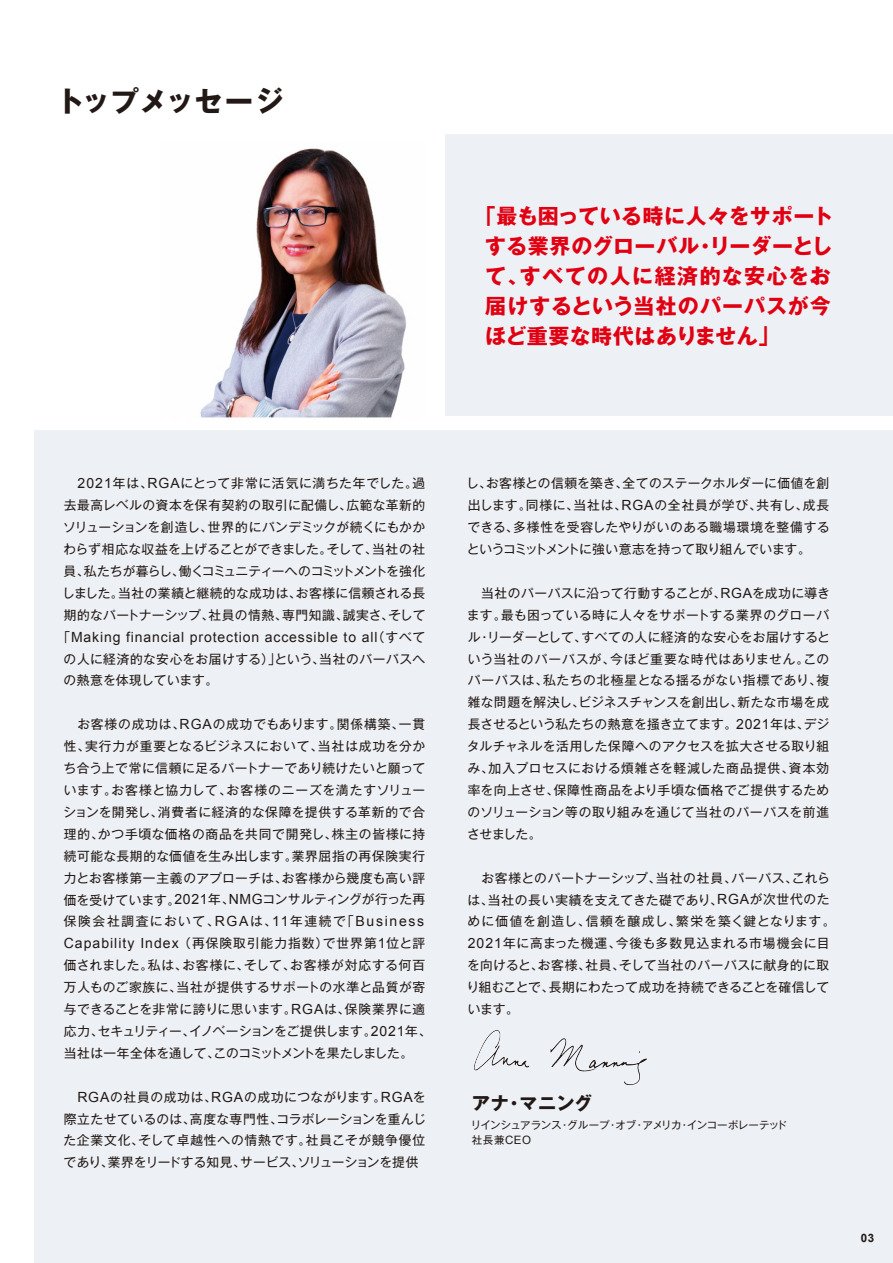
<style>
.page{position:relative;width:893px;height:1263px;background:#fff}
.page>*{position:absolute;margin:0;border:0;box-sizing:border-box;transform-origin:0 0}
.t1{font:700 28.5px "Gothic MB101 Pro";letter-spacing:.01em;color:#221815}
.t2{font:700 21px/30px "Gothic MB101 Pro";letter-spacing:.035em;color:#e10012;text-align:justify}
.t3{font:700 18px "Gothic MB101 Pro";letter-spacing:.03em;color:#221815}
.t4{font:14.1px "Arial";letter-spacing:.06em;color:#221815}
.t5{font:12.75px/21.9px "Gothic MB101 Pro";letter-spacing:.035em;color:#221815;text-align:justify}
.t6{font:700 11.55px "Arial";color:#221815}
.t7{font:10.5px/15px "Gothic MB101 Pro";letter-spacing:-.025em;color:#221815}
.s1{font-family:"Arial";font-size:14.1px}
.s2{font-family:"Gothic MB101 Pro";font-size:12.75px}
.s3{font-family:"Arial";font-size:11.55px}
</style>
<div class="page">
<div style="left:34px;top:430px;width:859px;height:833px;background:#edf1f5"></div>
<div style="left:445px;top:134px;width:448px;height:282px;background:#edf1f5"></div>
<img style="left:200px;top:148px;width:206px;height:270px">
<img style="left:474px;top:1030px;width:23px;height:41px">
<h1 class="t1" style="left:56px;top:78px;width:229px">トップメッセージ</h1>
<h2 class="t2" style="left:485px;top:199px;width:350px;text-indent:-10px">「最も困っている時に人々をサポートする業界のグローバル・リーダーとして、すべての人に経済的な安心をお届けするという当社のパーパスが今ほど重要な時代はありません」</h2>
<p class="t5" style="left:62px;top:471px;width:365px;text-indent:15px"><span class="s1">2021</span>年は、<span class="s1">RGA</span>にとって非常に活気に満ちた年でした。過去最高レベルの資本を保有契約の取引に配備し、広範な革新的ソリューションを創造し、世界的にパンデミックが続くにもかかわらず相応な収益を上げることができました。そして、当社の社員、私たちが暮らし、働くコミュニティーへのコミットメントを強化しました。当社の業績と継続的な成功は、お客様に信頼される長期的なパートナーシップ、社員の情熱、専門知識、誠実さ、そして</p>
<p class="t4" style="left:57px;top:629px;width:369px"><span class="s2">「</span>Making financial protection accessible to all<span class="s2">（すべて</span></p>
<p class="t5" style="left:64px;top:646px;width:363px">の人に経済的な安心をお届けする）」という、当社のパーパスへの熱意を体現しています。</p>
<p class="t5" style="left:63px;top:712px;width:370px;text-align:left">　お客様の成功は、<span class="s1">RGA</span>の成功でもあります。関係構築、一貫性、実行力が重要となるビジネスにおいて、当社は成功を分かち合う上で常に信頼に足るパートナーであり続けたいと願っています。お客様と協力して、お客様のニーズを満たすソリューションを開発し、消費者に経済的な保障を提供する革新的で合理的、かつ手頃な価格の商品を共同で開発し、株主の皆様に持続可能な長期的な価値を生み出します。業界屈指の再保険実行力とお客様第一主義のアプローチは、お客様から幾度も高い評価を受けています。<span class="s1">2021</span>年、<span class="s1">NMG</span>コンサルティングが行った再保険会社調査において、<span class="s1">RGA</span>は、<span class="s1">11</span>年連続で「<span class="s1">Business Capability Index</span> （再保険取引能力指数）で世界第<span class="s1">1</span>位と評価されました。私は、お客様に、そして、お客様が対応する何百万人ものご家族に、当社が提供するサポートの水準と品質が寄与できることを非常に誇りに思います。<span class="s1">RGA</span>は、保険業界に適応力、セキュリティー、イノベーションをご提供します。<span class="s1">2021</span>年、当社は一年全体を通して、このコミットメントを果たしました。</p>
<p class="t5" style="left:64px;top:1084px;width:364px;text-indent:14px"><span class="s1">RGA</span>の社員の成功は、<span class="s1">RGA</span>の成功につながります。<span class="s1">RGA</span>を際立たせているのは、高度な専門性、コラボレーションを重んじた企業文化、そして卓越性への情熱です。社員こそが競争優位であり、業界をリードする知見、サービス、ソリューションを提供</p>
<p class="t5" style="left:466px;top:471px;width:365px">し、お客様との信頼を築き、全てのステークホルダーに価値を創出します。同様に、当社は、<span class="s1">RGA</span>の全社員が学び、共有し、成長できる、多様性を受容したやりがいのある職場環境を整備するというコミットメントに強い意志を持って取り組んでいます。</p>
<p class="t5" style="left:467px;top:580px;width:365px">　当社のパーパスに沿って行動することが、<span class="s1">RGA</span>を成功に導きます。最も困っている時に人々をサポートする業界のグローバル・リーダーとして、すべての人に経済的な安心をお届けするという当社のパーパスが、今ほど重要な時代はありません。このパーパスは、私たちの北極星となる揺るがない指標であり、複雑な問題を解決し、ビジネスチャンスを創出し、新たな市場を成長させるという私たちの熱意を掻き立てます。<span class="s1">2021</span>年は、デジタルチャネルを活用した保障へのアクセスを拡大させる取り組み、加入プロセスにおける煩雑さを軽減した商品提供、資本効率を向上させ、保障性商品をより手頃な価格でご提供するためのソリューション等の取り組みを通じて当社のパーパスを前進させました。</p>
<p class="t5" style="left:466px;top:865px;width:371px;text-align:left">　お客様とのパートナーシップ、当社の社員、パーパス、これらは、当社の長い実績を支えてきた礎であり、<span class="s1">RGA</span>が次世代のために価値を創造し、信頼を醸成し、繁栄を築く鍵となります。<br><span class="s1">2021</span>年に高まった機運、今後も多数見込まれる市場機会に目を向けると、お客様、社員、そして当社のパーパスに献身的に取り組むことで、長期にわたって成功を持続できることを確信しています。</p>
<h3 class="t3" style="left:472px;top:1088px;width:122px">アナ・マニング</h3>
<p class="t7" style="left:471px;top:1116px;width:318px">リインシュアランス・グループ・オブ・アメリカ・インコーポレーテッド社長兼<span class="s3">CEO</span></p>
<p class="t6" style="left:861px;top:1231px;width:15px">03</p>
</div>
